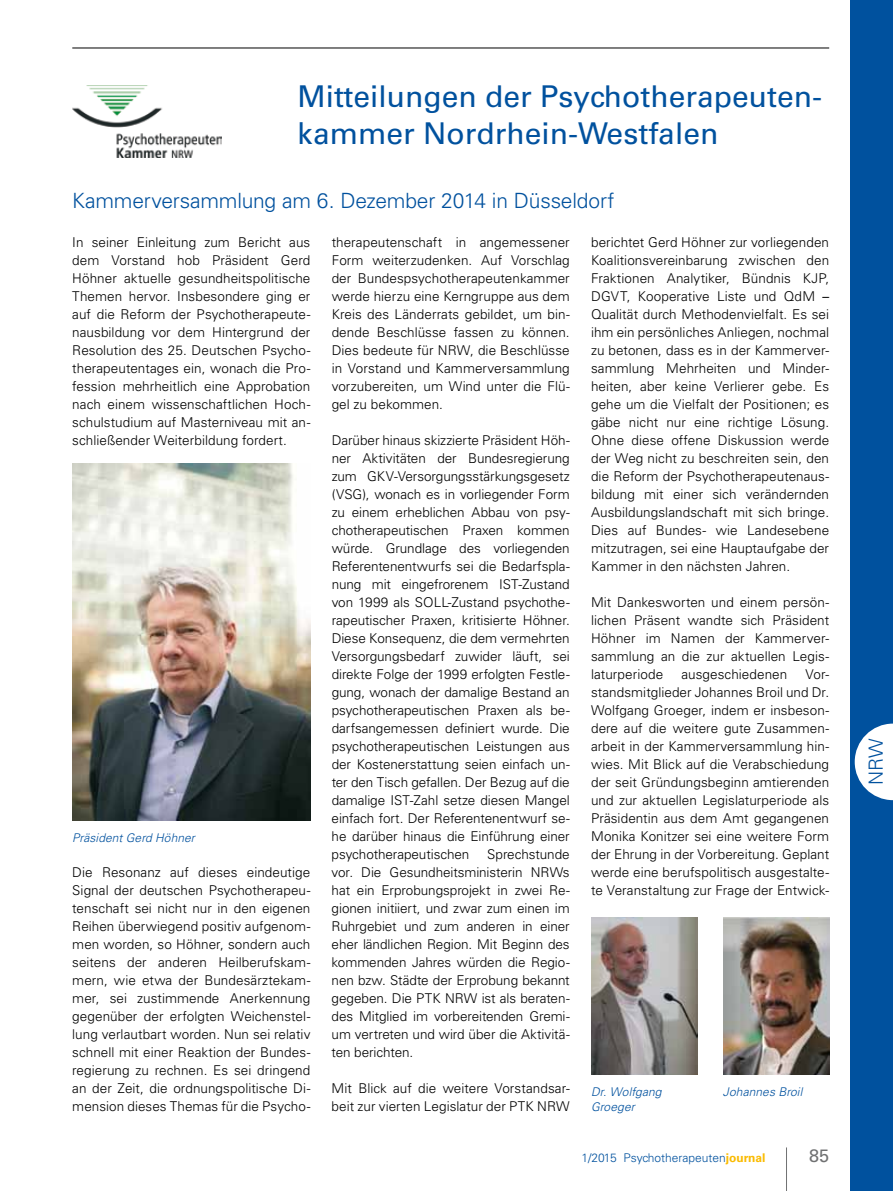
<style>
.page{position:relative;width:893px;height:1191px;background:#fff}
.page>*{position:absolute;margin:0;border:0;box-sizing:border-box;transform-origin:0 0}
.t1{font:30px/36px "Univers LT Std";color:#00519e}
.t2{font:300 21px "Univers LT Std";letter-spacing:-.01em;color:#00519e}
.t3{font:300 19.5px "Univers LT Std";color:#00519e}
.t4{font:18px "Univers LT Std";color:#707172}
.t5{font:300 13.5px/18px "Univers LT Std";letter-spacing:.005em;color:#000;text-align:justify}
.t6{font:italic 300 12px/15px "Univers LT Std";letter-spacing:.01em;color:#00519e}
.t7{font:300 12px "Univers LT Std";color:#00519e}
.s1{font-weight:400}
.s2{font-weight:700;color:#fabb00}
</style>
<div class="page">
<img style="left:72px;top:463px;width:238px;height:357px">
<img style="left:591px;top:917px;width:106px;height:158px">
<img style="left:723px;top:917px;width:106px;height:158px">
<hr style="left:72px;top:48px;width:757px;height:1px;background:#000">
<hr style="left:786px;top:1147px;width:1px;height:44px;background:#707172">
<div style="left:850px;top:0;width:43px;height:1191px;background:#00519e"></div>
<svg style="left:855px;top:723px;width:38px;height:77px"></svg>
<img style="left:72px;top:85px;width:149px;height:73px">
<h1 class="t1" style="left:298px;top:79px;width:526px">Mitteilungen der Psychotherapeuten&shy;kammer Nordrhein-Westfalen</h1>
<h2 class="t2" style="left:72px;top:188px;width:544px">Kammerversammlung am 6. Dezember 2014 in Düsseldorf</h2>
<p class="t5" style="left:72px;top:233px;width:240px">In seiner Einleitung zum Bericht aus dem Vorstand hob Präsident Gerd Höhner aktuelle gesundheitspolitische Themen hervor. Insbesondere ging er auf die Reform der Psychotherapeute&shy;nausbildung vor dem Hintergrund der Resolution des 25. Deutschen Psycho&shy;therapeutentages ein, wonach die Pro&shy;fession mehrheitlich eine Approbation nach einem wissenschaftlichen Hoch&shy;schulstudium auf Masterniveau mit an&shy;schließender Weiterbildung fordert.</p>
<p class="t5" style="left:332px;top:233px;width:240px">therapeutenschaft in angemessener Form weiterzudenken. Auf Vorschlag der Bundespsychotherapeutenkammer werde hierzu eine Kerngruppe aus dem Kreis des Länderrats gebildet, um bin&shy;dende Beschlüsse fassen zu können.<br>Dies bedeute für NRW, die Beschlüsse in Vorstand und Kammerversammlung vorzubereiten, um Wind unter die Flü&shy;gel zu bekommen.</p>
<p class="t5" style="left:591px;top:233px;width:240px">berichtet Gerd Höhner zur vorliegenden Koalitionsvereinbarung zwischen den Fraktionen Analytiker, Bündnis KJP, DGVT, Kooperative Liste und QdM <span class="s1">– </span>Qualität durch Methodenvielfalt. Es sei ihm ein persönliches Anliegen, nochmal zu betonen, dass es in der Kammerver&shy;sammlung Mehrheiten und Minder&shy;heiten, aber keine Verlierer gebe. Es gehe um die Vielfalt der Positionen; es gäbe nicht nur eine richtige Lösung.<br>Ohne diese offene Diskussion werde der Weg nicht zu beschreiten sein, den die Reform der Psychotherapeutenaus&shy;bildung mit einer sich verändernden Ausbildungslandschaft mit sich bringe.<br>Dies auf Bundes- wie Landesebene mitzutragen, sei eine Hauptaufgabe der Kammer in den nächsten Jahren.</p>
<p class="t5" style="left:591px;top:593px;width:240px">Mit Dankesworten und einem persön&shy;lichen Präsent wandte sich Präsident Höhner im Namen der Kammerver&shy;sammlung an die zur aktuellen Legis&shy;laturperiode</p>
<p class="t5" style="left:332px;top:431px;width:240px">Darüber hinaus skizzierte Präsident Höh&shy;ner Aktivitäten der Bundesregierung zum GKV-Versorgungsstärkungsgesetz (VSG), wonach es in vorliegender Form zu einem erheblichen Abbau von psy&shy;chotherapeutischen Praxen kommen würde. Grundlage des vorliegenden Referentenentwurfs sei die Bedarfspla&shy;nung mit eingefrorenem IST-Zustand von 1999 als SOLL-Zustand psychothe&shy;rapeutischer Praxen, kritisierte Höhner.<br>Diese Konsequenz, die dem vermehrten Versorgungsbedarf zuwider läuft, sei direkte Folge der 1999 erfolgten Festle&shy;gung, wonach der damalige Bestand an psychotherapeutischen Praxen als be&shy;darfsangemessen definiert wurde. Die psychotherapeutischen Leistungen aus der Kostenerstattung seien einfach un&shy;ter den Tisch gefallen. Der Bezug auf die damalige IST-Zahl setze diesen Mangel einfach fort. Der Referentenentwurf se&shy;he darüber hinaus die Einführung einer psychotherapeutischen</p>
<p class="t5" style="left:591px;top:665px;width:240px;text-indent:215px">Vor&shy;standsmitglieder Johannes Broil und Dr.<br>Wolfgang Groeger, indem er insbeson&shy;dere auf die weitere gute Zusammen&shy;arbeit in der Kammerversammlung hin&shy;wies. Mit Blick auf die Verabschiedung der seit Gründungsbeginn amtierenden und zur aktuellen Legislaturperiode als Präsidentin aus dem Amt gegangenen Monika Konitzer sei eine weitere Form der Ehrung in der Vorbereitung. Geplant werde eine berufspolitisch ausgestalte&shy;te Veranstaltung zur Frage der Entwick-</p>
<p class="t5" style="left:681px;top:665px;width:107px">ausgeschiedenen</p>
<p class="t6" style="left:72px;top:830px;width:124px">Präsident Gerd Höhner</p>
<p class="t5" style="left:72px;top:863px;width:240px">Die Resonanz auf dieses eindeutige Signal der deutschen Psychotherapeu&shy;tenschaft sei nicht nur in den eigenen Reihen überwiegend positiv aufgenom&shy;men worden, so Höhner, sondern auch seitens der anderen Heilberufskam&shy;mern, wie etwa der Bundesärztekam&shy;mer, sei zustimmende Anerkennung gegenüber der erfolgten Weichenstel&shy;lung verlautbart worden. Nun sei relativ schnell mit einer Reaktion der Bundes&shy;regierung zu rechnen. Es sei dringend an der Zeit, die ordnungspolitische Di&shy;mension dieses Themas für die Psycho-</p>
<p class="t5" style="left:332px;top:845px;width:240px;text-indent:156px">Sprechstunde vor. Die Gesundheitsministerin NRWs hat ein Erprobungsprojekt in zwei Re&shy;gionen initiiert, und zwar zum einen im Ruhrgebiet und zum anderen in einer eher ländlichen Region. Mit Beginn des kommenden Jahres würden die Regio&shy;nen bzw. Städte der Erprobung bekannt gegeben. Die PTK NRW ist als beraten&shy;des Mitglied im vorbereitenden Gremi&shy;um vertreten und wird über die Aktivitä&shy;ten berichten.</p>
<p class="t5" style="left:332px;top:1079px;width:240px">Mit Blick auf die weitere Vorstandsar&shy;beit zur vierten Legislatur der PTK NRW</p>
<p class="t6" style="left:591px;top:1084px;width:72px">Dr. Wolfgang<br>Groeger</p>
<p class="t6" style="left:723px;top:1084px;width:81px">Johannes Broil</p>
<p class="t7" style="left:581px;top:1150px;width:185px">1/2015 Psychotherapeuten<span class="s2">journal</span></p>
<h3 class="t4" style="left:809px;top:1144px;width:22px">85</h3>
<h3 class="t3" style="left:864px;top:785px;width:48px;rotate:-90deg">NRW</h3>
</div>
